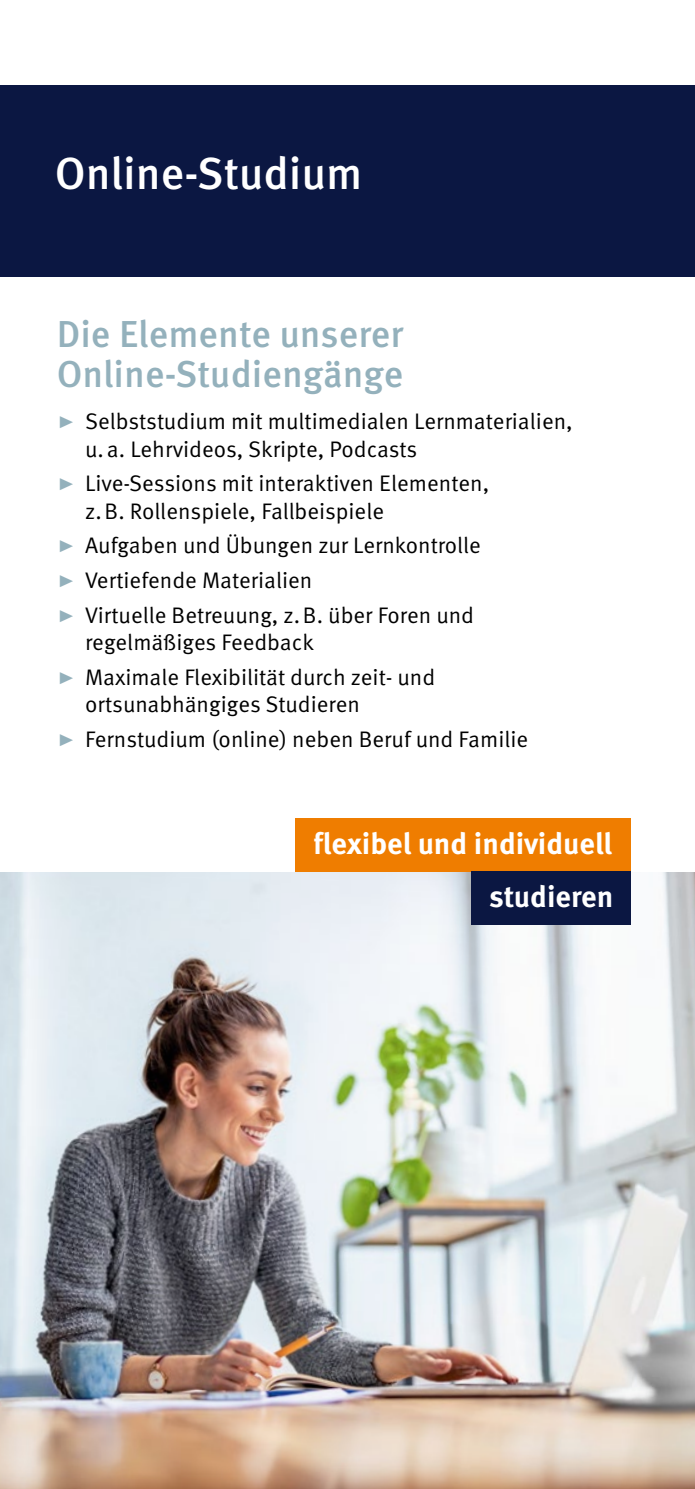
<style>
.page{position:relative;width:695px;height:1489px;background:#fff}
.page>*{position:absolute;margin:0;border:0;box-sizing:border-box;transform-origin:0 0}
.t1{font:500 45px "Meta OT";color:#fff}
.t2{font:500 37.5px/40px "Meta OT";color:#94b1bc}
.t3{font:700 30px/53px "Meta OT";color:#fff;text-align:right}
.t4{font:22.5px/34.5px "Meta OT Norm";color:#000}
.s1{font-size:33.75px;color:#94b1bc}
</style>
<div class="page">
<div style="left:0;top:85px;width:694px;height:191px;background:#0b1742"></div>
<img style="left:0;top:872px;width:694px;height:616px">
<div style="left:296px;top:818px;width:335px;height:53px;background:#ef7d00"></div>
<div style="left:471px;top:871px;width:160px;height:53px;background:#0b1742"></div>
<h1 class="t1" style="left:55px;top:145px;width:309px">Online-Studium</h1>
<h2 class="t2" style="left:57px;top:315px;width:348px">Die Elemente unserer<br>Online-Studiengänge</h2>
<p class="t4" style="left:85px;top:408px;width:489px;line-height:27.5px;text-indent:-28px"><span class="s1">▸</span> Selbststudium mit multimedialen Lernmaterialien, u.a. Lehrvideos, Skripte, Podcasts</p>
<p class="t4" style="left:85px;top:470px;width:405px;line-height:27.5px;text-indent:-28px"><span class="s1">▸</span> Live-Sessions mit interaktiven Elementen, z.B. Rollenspiele, Fallbeispiele</p>
<p class="t4" style="left:57px;top:528px;width:425px"><span class="s1">▸</span> Aufgaben und Übungen zur Lernkontrolle <span class="s1">▸</span> Vertiefende Materialien<br><span class="s1">▸</span> Virtuelle Betreuung, z.B. über Foren und</p>
<p class="t4" style="left:57px;top:625px;width:380px;text-indent:28px">regelmäßiges Feedback<br><span class="s1">▸</span> Maximale Flexibilität durch zeit- und</p>
<p class="t4" style="left:57px;top:687px;width:473px;text-indent:28px">ortsunabhängiges Studieren<br><span class="s1">▸</span> Fernstudium (online) neben Beruf und Familie</p>
<h3 class="t3" style="left:313px;top:817px;width:301px">flexibel und individuell studieren</h3>
</div>
